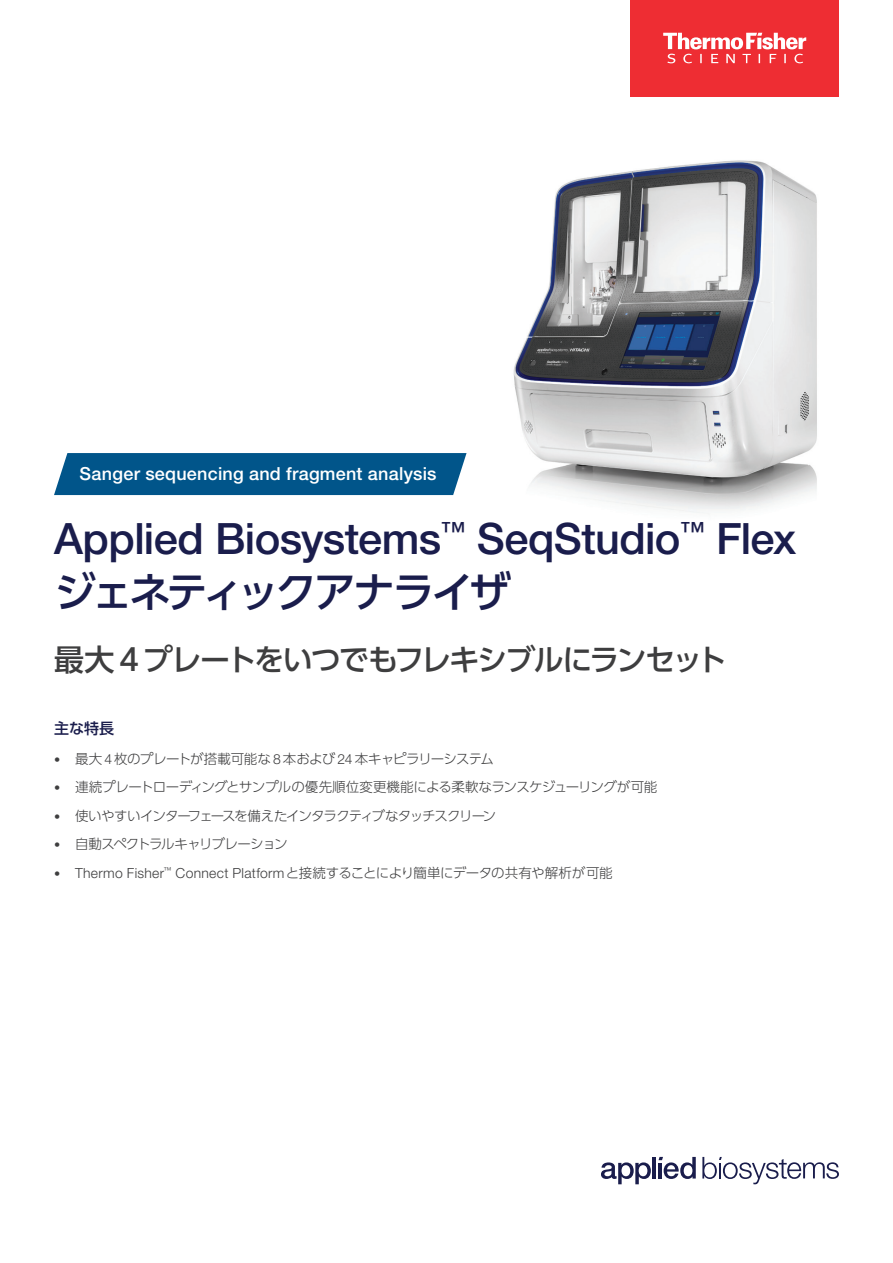
<style>
.page{position:relative;width:893px;height:1263px;background:#fff}
.page>*{position:absolute;margin:0;border:0;box-sizing:border-box;transform-origin:0 0}
.t1{font:500 43.2px "Helvetica Neue LTW1 G";letter-spacing:-.015em;color:#1a1d4c}
.t2{font:500 42px "UD Shin Go Pro";letter-spacing:-.1em;color:#1a1d4c}
.t3{font:500 30px "UD Shin Go Pro";letter-spacing:-.06em;color:#3e3e3f}
.t4{font:500 18px "Helvetica Neue LTW1 G";letter-spacing:.01em;color:#fff}
.t5{font:500 15px "UD Shin Go Pro";color:#1a1d4c}
.t6{font:300 13.95px "Helvetica Neue LTW1 G";letter-spacing:.02em;color:#3e3e3f}
.t7{font:300 13.5px "UD Shin Go Pro";letter-spacing:-.035em;color:#3e3e3f}
.t8{font:300 13.5px "UD Shin Go Pro";letter-spacing:-.075em;color:#3e3e3f}
.t9{font:300 13.5px "UD Shin Go Pro";letter-spacing:-.055em;color:#3e3e3f}
.t10{font:300 13.5px "UD Shin Go Pro";letter-spacing:-.085em;color:#3e3e3f}
.s1{font-family:"Helvetica Neue LTW1 G";font-size:12.3px}
.s2{font-family:"Helvetica Neue LTW1 G";font-size:13.95px}
.s3{font-size:12.3px}
.s4{font-family:"UD Shin Go Pro";font-size:13.5px}
</style>
<div class="page">
<img style="left:433px;top:160px;width:384px;height:353px">
<div style="left:54px;top:453px;width:413px;height:42px;background:#01558a"></div>
<div style="left:630px;top:0;width:209px;height:96px;background:#ee2d33"></div>
<svg style="left:663px;top:33px;width:143px;height:30px"></svg>
<svg style="left:702px;top:1157px;width:137px;height:27px"></svg>
<svg style="left:601px;top:1162px;width:50px;height:22px"></svg>
<hr style="left:652px;top:1157px;width:4px;height:21px;background:#1a1d4c">
<svg style="left:658px;top:1157px;width:38px;height:22px"></svg>
<p class="t4" style="left:80px;top:463px;width:358px">Sanger sequencing and fragment analysis</p>
<h1 class="t1" style="left:54px;top:513px;width:744px">Applied Biosystems<sup>™</sup> SeqStudio<sup>™</sup> Flex</h1>
<h2 class="t2" style="left:54px;top:558px;width:458px">ジェネティックアナライザ</h2>
<h3 class="t3" style="left:54px;top:635px;width:674px">最大４プレートをいつでもフレキシブルにランセット</h3>
<p class="t5" style="left:54px;top:716px;width:62px">主な特長</p>
<p class="t9" style="left:54px;top:748px;width:441px"><span class="s1">•</span> 最大 <span class="s2">4</span> 枚のプレートが搭載可能な <span class="s2">8</span> 本および <span class="s2">24</span> 本キャピラリーシステム</p>
<p class="t7" style="left:54px;top:776px;width:605px"><span class="s1">•</span> 連続プレートローディングとサンプルの優先順位変更機能による柔軟なランスケジューリングが可能</p>
<p class="t8" style="left:54px;top:805px;width:443px"><span class="s1">•</span> 使いやすいインターフェースを備えたインタラクティブなタッチスクリーン</p>
<p class="t10" style="left:54px;top:833px;width:235px"><span class="s1">•</span> 自動スペクトラルキャリブレーション</p>
<p class="t6" style="left:54px;top:864px;width:560px"><span class="s3">•</span> Thermo Fisher<sup>™</sup> Connect Platform<span class="s4">と接続することにより簡単にデータの共有や解析が可能</span></p>
</div>
